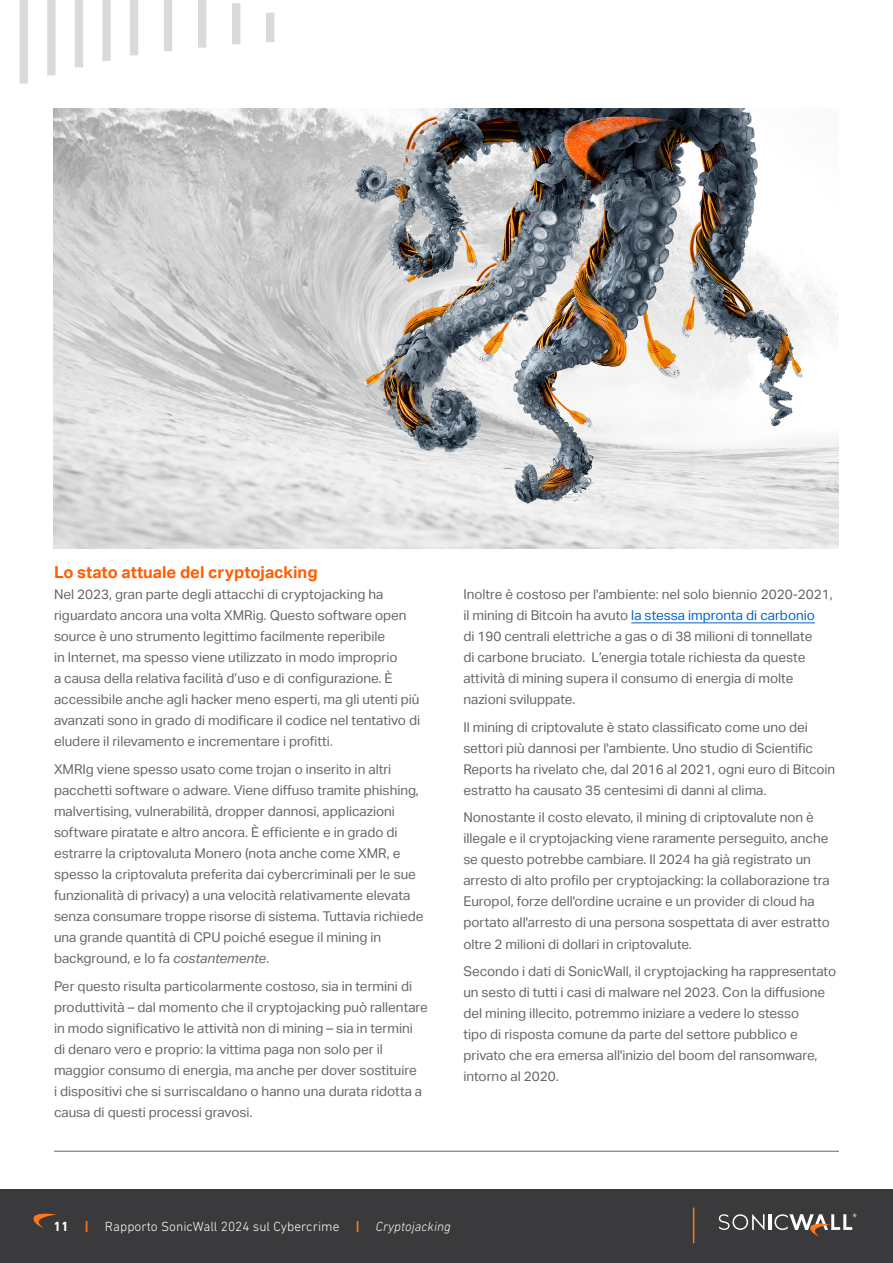
<style>
.page{position:relative;width:893px;height:1263px;background:#fff}
.page>*{position:absolute;margin:0;border:0;box-sizing:border-box;transform-origin:0 0}
.t1{font:700 16.5px "Aktiv Grotesk";color:#ff5d00}
.t2{font:13.5px/21px "Aktiv Grotesk";color:#666}
.t3{font:300 13.5px "DIN Next LT Pro";color:#fff}
.s1{font-style:italic}
.s2{color:#0563c1}
.s3{font-weight:700}
.s4{font-weight:700;color:#ff791a}
</style>
<div class="page">
<hr style="left:54px;top:1151px;width:785px;height:1px;background:#666">
<div style="left:0;top:1189px;width:893px;height:74px;background:#3a3a3c"></div>
<hr style="left:693px;top:1207px;width:1px;height:36px;background:#ff791a">
<hr style="left:769px;top:1214px;width:3px;height:16px;background:#fff">
<svg style="left:719px;top:1214px;width:45px;height:16px"></svg>
<svg style="left:774px;top:1214px;width:82px;height:22px"></svg>
<svg style="left:33px;top:1213px;width:23px;height:15px"></svg>
<svg style="left:20px;top:0;width:254px;height:84px"></svg>
<hr style="left:631px;top:623px;width:184px;height:1px;background:#0563c1">
<img style="left:54px;top:108px;width:785px;height:440px">
<p class="t1" style="left:54px;top:562px;width:265px">Lo stato attuale del cryptojacking</p>
<p class="t2" style="left:54px;top:584px;width:368px">Nel 2023, gran parte degli attacchi di cryptojacking ha riguardato ancora una volta XMRig. Questo software open source è uno strumento legittimo facilmente reperibile<br>in Internet, ma spesso viene utilizzato in modo improprio<br>a causa della relativa facilità d’uso e di configurazione. È accessibile anche agli hacker meno esperti, ma gli utenti più avanzati sono in grado di modificare il codice nel tentativo di eludere il rilevamento e incrementare i profitti.</p>
<p class="t2" style="left:54px;top:758px;width:371px">XMRIg viene spesso usato come trojan o inserito in altri pacchetti software o adware. Viene diffuso tramite phishing, malvertising, vulnerabilità, dropper dannosi, applicazioni software piratate e altro ancora. È efficiente e in grado di estrarre la criptovaluta Monero (nota anche come XMR, e spesso la criptovaluta preferita dai cybercriminali per le sue funzionalità di privacy) a una velocità relativamente elevata senza consumare troppe risorse di sistema. Tuttavia richiede una grande quantità di CPU poiché esegue il mining in background, e lo fa <span class="s1">costantemente</span>.</p>
<p class="t2" style="left:54px;top:975px;width:375px">Per questo risulta particolarmente costoso, sia in termini di produttività – dal momento che il cryptojacking può rallentare in modo significativo le attività non di mining – sia in termini<br>di denaro vero e proprio: la vittima paga non solo per il maggior consumo di energia, ma anche per dover sostituire<br>i dispositivi che si surriscaldano o hanno una durata ridotta a causa di questi processi gravosi.</p>
<p class="t2" style="left:463px;top:584px;width:371px">Inoltre è costoso per l'ambiente: nel solo biennio 2020-2021, il mining di Bitcoin ha avuto <span class="s2">la stessa impronta di carbonio<br></span>di 190 centrali elettriche a gas o di 38 milioni di tonnellate<br>di carbone bruciato. L’energia totale richiesta da queste attività di mining supera il consumo di energia di molte nazioni sviluppate.</p>
<p class="t2" style="left:463px;top:716px;width:373px">Il mining di criptovalute è stato classificato come uno dei settori più dannosi per l'ambiente. Uno studio di Scientific Reports ha rivelato che, dal 2016 al 2021, ogni euro di Bitcoin estratto ha causato 35 centesimi di danni al clima.</p>
<p class="t2" style="left:463px;top:807px;width:368px">Nonostante il costo elevato, il mining di criptovalute non è illegale e il cryptojacking viene raramente perseguito, anche se questo potrebbe cambiare. Il 2024 ha già registrato un arresto di alto profilo per cryptojacking: la collaborazione tra Europol, forze dell'ordine ucraine e un provider di cloud ha portato all'arresto di una persona sospettata di aver estratto oltre 2 milioni di dollari in criptovalute.</p>
<p class="t2" style="left:463px;top:961px;width:374px">Secondo i dati di SonicWall, il cryptojacking ha rappresentato un sesto di tutti i casi di malware nel 2023. Con la diffusione del mining illecito, potremmo iniziare a vedere lo stesso<br>tipo di risposta comune da parte del settore pubblico e privato che era emersa all'inizio del boom del ransomware, intorno al 2020.</p>
<p class="t3" style="left:54px;top:1219px;width:399px"><span class="s3">11</span> <span class="s4">|</span> Rapporto SonicWall 2024 sul Cybercrime <span class="s4">|</span> <span class="s1">Cryptojacking</span></p>
</div>
